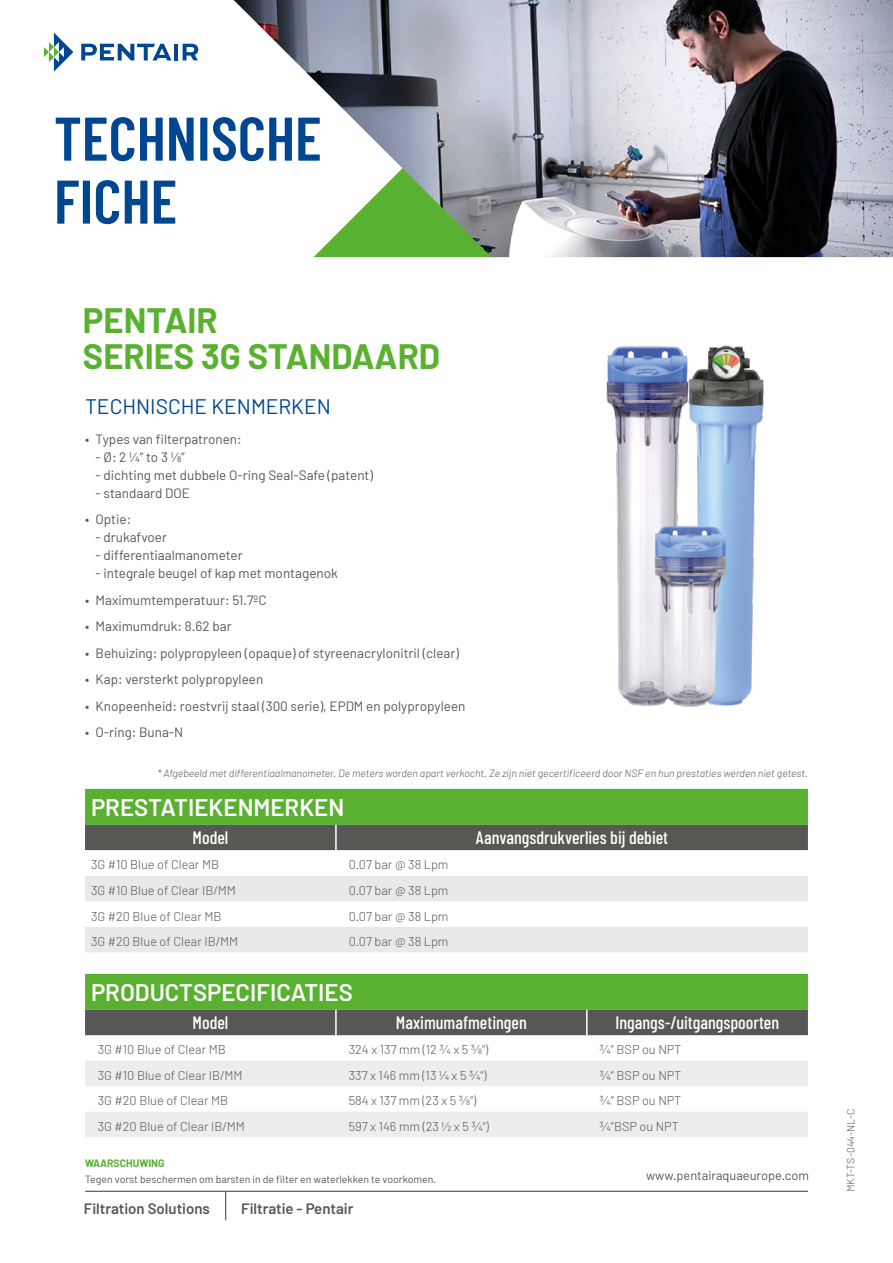
<style>
.page{position:relative;width:893px;height:1263px;background:#fff}
.page>*{position:absolute;margin:0;border:0;box-sizing:border-box;transform-origin:0 0}
.t1{font:600 61.5px/63px "Barlow Condensed";color:#004691}
.t2{font:700 34.5px/36px "Barlow";color:#5ab031}
.t3{font:600 24px "Barlow";color:#fff}
.t4{font:21px "Barlow";color:#004691}
.t5{font:500 18px "Barlow Condensed";color:#fff}
.t6{font:600 15px "Barlow";color:#575756}
.t7{font:13.5px "Barlow";color:#575756}
.t8{font:300 12.75px "Barlow";color:#575756}
.t9{font:12.75px "Barlow";color:#575756}
.t10{font:italic 300 10.5px "Barlow";color:#575756}
.t11{font:10.5px "Barlow";color:#575756}
.t12{font:300 10.5px "Barlow";color:#575756}
.t13{font:700 10.5px "Barlow";color:#5ab031}
</style>
<div class="page">
<img style="left:234px;top:0;width:659px;height:257px">
<svg style="left:44px;top:33px;width:29px;height:39px"></svg>
<svg style="left:81px;top:44px;width:90px;height:16px"></svg>
<hr style="left:174px;top:44px;width:4px;height:16px;background:#004691">
<svg style="left:183px;top:44px;width:15px;height:16px"></svg>
<hr style="left:85px;top:1191px;width:723px;height:1px;background:#575756">
<svg style="left:225px;top:1192px;width:1px;height:28px"></svg>
<img style="left:606px;top:345px;width:158px;height:362px">
<div style="left:85px;top:789px;width:723px;height:36px;background:#5ab031"></div>
<svg style="left:85px;top:825px;width:723px;height:210px;background:#587c47"></svg>
<svg style="left:85px;top:850px;width:723px;height:124px"></svg>
<svg style="left:85px;top:876px;width:723px;height:76px;fill:#e9e9e9"></svg>
<svg style="left:85px;top:1061px;width:723px;height:76px;fill:#ededed"></svg>
<hr style="left:335px;top:825px;width:2px;height:25px;background:#fff">
<hr style="left:335px;top:1010px;width:2px;height:25px;background:#fff">
<hr style="left:586px;top:1010px;width:2px;height:25px;background:#fff">
<h1 class="t1" style="left:54px;top:105px;width:269px">TECHNISCHE<br>FICHE</h1>
<h2 class="t2" style="left:83px;top:302px;width:359px">PENTAIR<br>SERIES 3G STANDAARD</h2>
<h3 class="t4" style="left:85px;top:393px;width:247px">TECHNISCHE KENMERKEN</h3>
<p class="t7" style="left:85px;top:430px;width:158px">• Types van filterpatronen:</p>
<p class="t7" style="left:96px;top:448px;width:91px">- Ø: 2 ¼” to 3 ⅛”</p>
<p class="t7" style="left:96px;top:466px;width:279px">- dichting met dubbele O-ring Seal-Safe (patent)</p>
<p class="t7" style="left:96px;top:484px;width:96px">- standaard DOE</p>
<p class="t7" style="left:85px;top:511px;width:48px">• Optie:</p>
<p class="t7" style="left:96px;top:529px;width:73px">- drukafvoer</p>
<p class="t7" style="left:96px;top:547px;width:149px">- differentiaalmanometer</p>
<p class="t7" style="left:96px;top:565px;width:244px">- integrale beugel of kap met montagenok</p>
<p class="t7" style="left:85px;top:591px;width:183px">• Maximumtemperatuur: 51.7ºC</p>
<p class="t7" style="left:85px;top:618px;width:148px">• Maximumdruk: 8.62 bar</p>
<p class="t7" style="left:85px;top:644px;width:375px">• Behuizing: polypropyleen (opaque) of styreenacrylonitril (clear)</p>
<p class="t7" style="left:85px;top:671px;width:180px">• Kap: versterkt polypropyleen</p>
<p class="t7" style="left:85px;top:697px;width:382px">• Knopeenheid: roestvrij staal (300 serie), EPDM en polypropyleen</p>
<p class="t7" style="left:85px;top:724px;width:100px">• O-ring: Buna-N</p>
<p class="t10" style="left:157px;top:767px;width:652px">* Afgebeeld met differentiaalmanometer. De meters worden apart verkocht. Ze zijn niet gecertificeerd door NSF en hun prestaties werden niet getest.</p>
<h3 class="t3" style="left:91px;top:792px;width:255px">PRESTATIEKENMERKEN</h3>
<h3 class="t5" style="left:193px;top:827px;width:37px">Model</h3>
<h3 class="t5" style="left:476px;top:827px;width:194px">Aanvangsdrukverlies bij debiet</h3>
<p class="t8" style="left:91px;top:857px;width:129px">3G #10 Blue of Clear MB</p>
<p class="t8" style="left:349px;top:857px;width:101px">0.07 bar @ 38 Lpm</p>
<p class="t8" style="left:91px;top:882px;width:146px">3G #10 Blue of Clear IB/MM</p>
<p class="t8" style="left:349px;top:882px;width:101px">0.07 bar @ 38 Lpm</p>
<p class="t8" style="left:91px;top:908px;width:132px">3G #20 Blue of Clear MB</p>
<p class="t8" style="left:349px;top:908px;width:101px">0.07 bar @ 38 Lpm</p>
<p class="t8" style="left:91px;top:933px;width:149px">3G #20 Blue of Clear IB/MM</p>
<p class="t8" style="left:349px;top:933px;width:101px">0.07 bar @ 38 Lpm</p>
<h3 class="t3" style="left:91px;top:977px;width:263px">PRODUCTSPECIFICATIES</h3>
<h3 class="t5" style="left:193px;top:1012px;width:37px">Model</h3>
<h3 class="t5" style="left:396px;top:1012px;width:132px">Maximumafmetingen</h3>
<h3 class="t5" style="left:615px;top:1012px;width:165px">Ingangs-/uitgangspoorten</h3>
<p class="t8" style="left:98px;top:1042px;width:129px">3G #10 Blue of Clear MB</p>
<p class="t8" style="left:349px;top:1042px;width:141px">324 x 137 mm (12 ¾ x 5 ⅜“)</p>
<p class="t8" style="left:600px;top:1042px;width:83px">¾“ BSP ou NPT</p>
<p class="t8" style="left:98px;top:1067px;width:146px">3G #10 Blue of Clear IB/MM</p>
<p class="t8" style="left:349px;top:1067px;width:139px">337 x 146 mm (13 ¼ x 5 ¾“)</p>
<p class="t8" style="left:600px;top:1067px;width:83px">¾“ BSP ou NPT</p>
<p class="t8" style="left:98px;top:1093px;width:132px">3G #20 Blue of Clear MB</p>
<p class="t8" style="left:349px;top:1093px;width:129px">584 x 137 mm (23 x 5 ⅜“)</p>
<p class="t8" style="left:600px;top:1093px;width:83px">¾“ BSP ou NPT</p>
<p class="t8" style="left:98px;top:1118px;width:149px">3G #20 Blue of Clear IB/MM</p>
<p class="t8" style="left:349px;top:1118px;width:142px">597 x 146 mm (23 ½ x 5 ¾“)</p>
<p class="t8" style="left:600px;top:1118px;width:81px">¾“BSP ou NPT</p>
<p class="t13" style="left:85px;top:1156px;width:81px">WAARSCHUWING</p>
<p class="t11" style="left:85px;top:1172px;width:353px">Tegen vorst beschermen om barsten in de filter en waterlekken te voorkomen.</p>
<p class="t9" style="left:646px;top:1167px;width:164px">www.pentairaquaeurope.com</p>
<p class="t6" style="left:84px;top:1200px;width:128px">Filtration Solutions</p>
<p class="t6" style="left:241px;top:1200px;width:114px">Filtratie - Pentair</p>
<p class="t12" style="left:844px;top:1192px;width:85px;rotate:-90deg">MKT-TS-044-NL-C</p>
</div>
